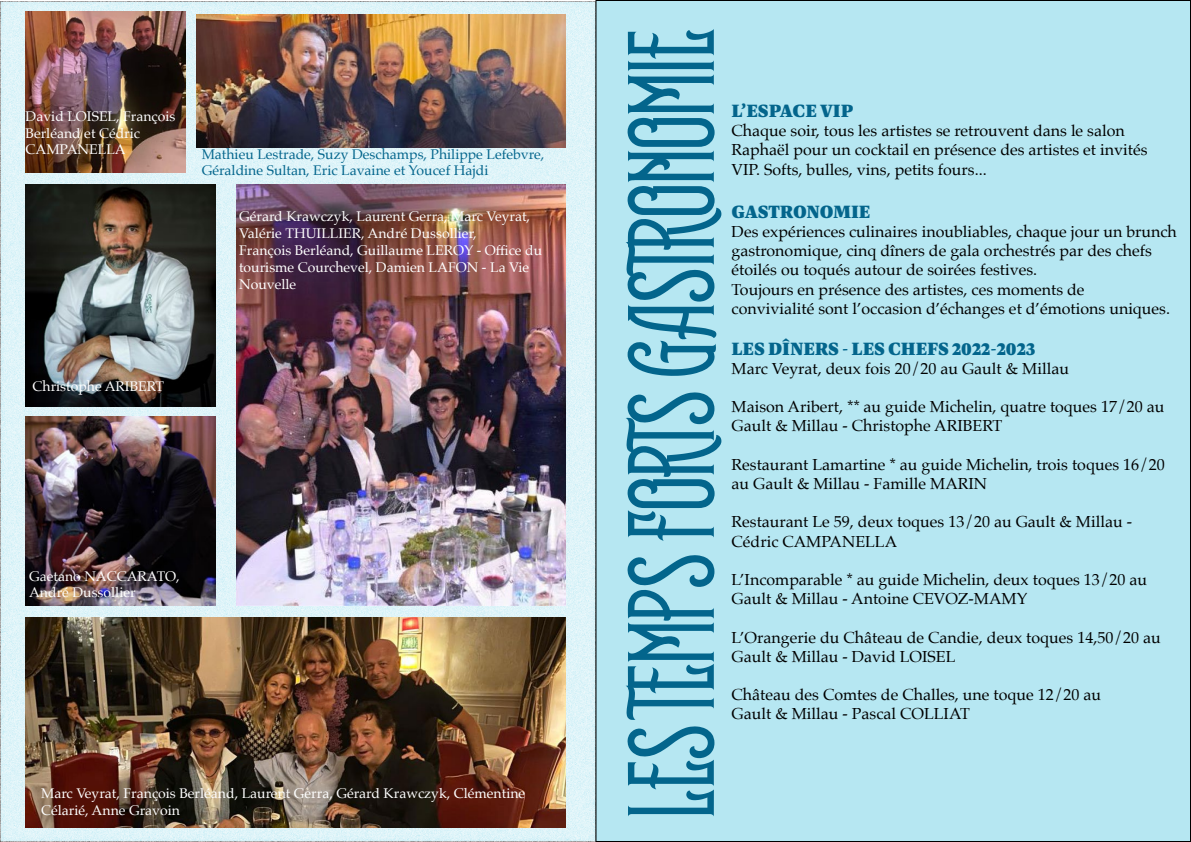
<style>
.page{position:relative;width:1191px;height:842px;background:#fff}
.page>*{position:absolute;margin:0;border:0;box-sizing:border-box;transform-origin:0 0}
.t1{font:condensed 72px "Prodelt Co";color:#03658c}
.t2{font:900 18px "Dashiell Bright";color:#03658c}
.t3{font:16px/19.2px "Palatino";color:#000}
.t4{font:14px/16.8px "Palatino";color:#fff}
.t5{font:14px/16.8px "Palatino";color:#03658c}
</style>
<div class="page">
<div style="left:0;top:0;width:596px;height:842px;background:#fff;opacity:.75"></div>
<img style="left:26px;top:11px;width:159px;height:162px">
<img style="left:26px;top:185px;width:189px;height:222px">
<img style="left:237px;top:185px;width:329px;height:421px">
<img style="left:26px;top:617px;width:540px;height:211px">
<img style="left:26px;top:416px;width:189px;height:189px">
<div style="left:596px;top:0;width:594px;height:841px;background:#b6e7f2"></div>
<img style="left:196px;top:14px;width:370px;height:133px">
<p class="t4" style="left:26px;top:108px;width:151px">David LOISEL, François<br>Berléand et Cédric<br>CAMPANELLA</p>
<p class="t5" style="left:202px;top:145px;width:344px">Mathieu Lestrade, Suzy Deschamps, Philippe Lefebvre,<br>Géraldine Sultan, Eric Lavaine et Youcef Hajdi</p>
<p class="t4" style="left:239px;top:208px;width:304px">Gérard Krawczyk, Laurent Gerra, Marc Veyrat, Valérie THUILLIER, André Dussollier,<br>François Berléand, Guillaume LEROY - Office du tourisme Courchevel, Damien LAFON - La Vie Nouvelle</p>
<p class="t4" style="left:33px;top:377px;width:133px">Christophe ARIBERT</p>
<p class="t4" style="left:29px;top:567px;width:152px">Gaetano NACCARATO,<br>André Dussollier</p>
<p class="t4" style="left:41px;top:785px;width:485px">Marc Veyrat, François Berléand, Laurent Gerra, Gérard Krawczyk, Clémentine<br>Célarié, Anne Gravoin</p>
<h1 class="t1" style="left:609px;top:818px;width:790px;rotate:-90deg">LES TEMPS FORTS GASTRONOMIE</h1>
<p class="t2" style="left:731px;top:99px;width:123px">L’ESPACE VIP</p>
<p class="t3" style="left:731px;top:121px;width:417px">Chaque soir, tous les artistes se retrouvent dans le salon<br>Raphaël pour un cocktail en présence des artistes et invités<br>VIP. Softs, bulles, vins, petits fours...</p>
<p class="t2" style="left:731px;top:200px;width:140px">GASTRONOMIE</p>
<p class="t3" style="left:731px;top:222px;width:447px">Des expériences culinaires inoubliables, chaque jour un brunch gastronomique, cinq dîners de gala orchestrés par des chefs étoilés ou toqués autour de soirées festives.<br>Toujours en présence des artistes, ces moments de<br>convivialité sont l’occasion d’échanges et d’émotions uniques.</p>
<p class="t2" style="left:731px;top:337px;width:305px">LES DÎNERS - LES CHEFS 2022-2023</p>
<p class="t3" style="left:731px;top:359px;width:339px">Marc Veyrat, deux fois 20/20 au Gault &amp; Millau</p>
<p class="t3" style="left:731px;top:397px;width:434px">Maison Aribert, ** au guide Michelin, quatre toques 17/20 au<br>Gault &amp; Millau - Christophe ARIBERT</p>
<p class="t3" style="left:731px;top:455px;width:435px">Restaurant Lamartine * au guide Michelin, trois toques 16/20 au Gault &amp; Millau - Famille MARIN</p>
<p class="t3" style="left:731px;top:512px;width:402px">Restaurant Le 59, deux toques 13/20 au Gault &amp; Millau -<br>Cédric CAMPANELLA</p>
<p class="t3" style="left:731px;top:570px;width:417px">L’Incomparable * au guide Michelin, deux toques 13/20 au<br>Gault &amp; Millau - Antoine CEVOZ-MAMY</p>
<p class="t3" style="left:731px;top:627px;width:430px">L’Orangerie du Château de Candie, deux toques 14,50/20 au<br>Gault &amp; Millau - David LOISEL</p>
<p class="t3" style="left:731px;top:685px;width:371px">Château des Comtes de Challes, une toque 12/20 au<br>Gault &amp; Millau - Pascal COLLIAT</p>
</div>
